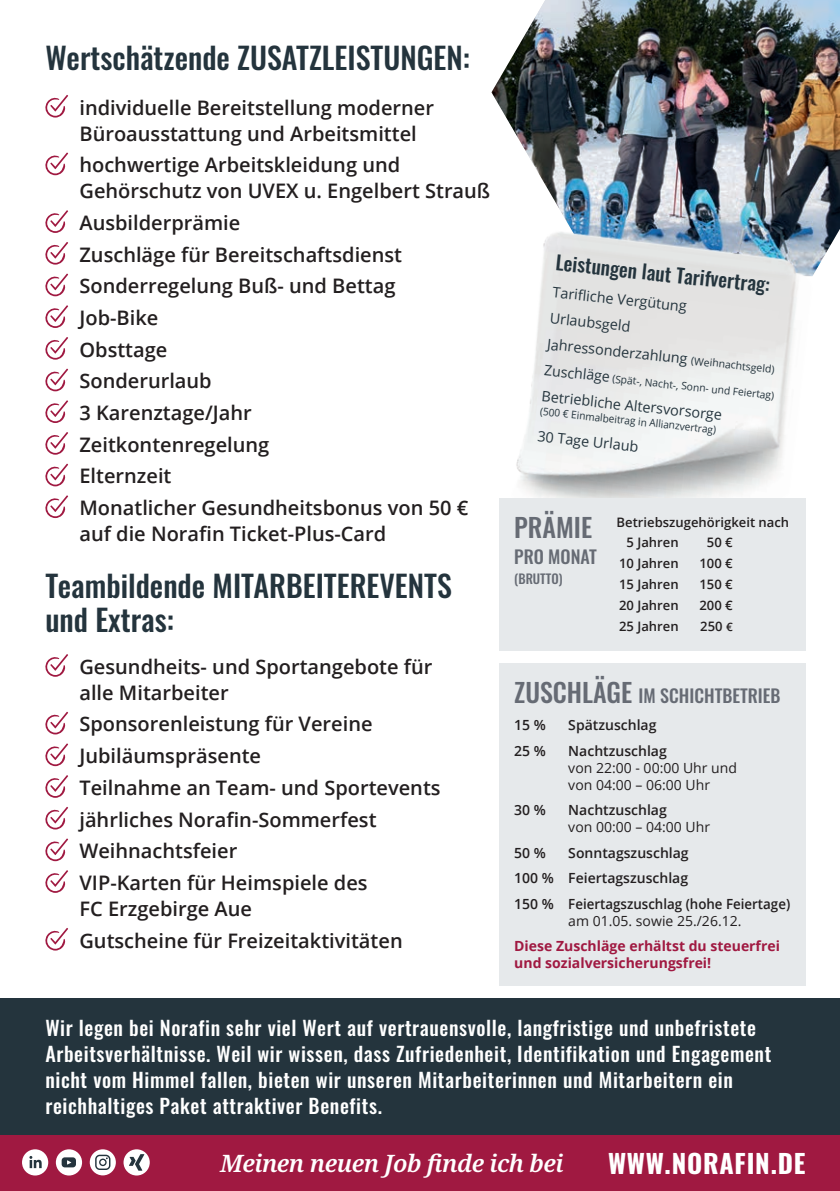
<style>
.page{position:relative;width:840px;height:1191px;background:#fff}
.page>*{position:absolute;margin:0;border:0;box-sizing:border-box;transform-origin:0 0}
.t1{font:500 30px "Oswald";color:#24343d}
.t2{font:700 26px "Oswald";letter-spacing:.03em;color:#fff}
.t3{font:500 26px "Oswald";color:#666b74}
.t4{font:italic 600 24px "Noto Serif";letter-spacing:-.02em;color:#fff}
.t5{font:600 20px/26px "Open Sans";color:#231f20}
.t6{font:500 20px/26px "Oswald";letter-spacing:.03em;color:#fff}
.t7{font:500 19.6px "Oswald";color:#24343d}
.t8{font:500 18px "Oswald";color:#666b74}
.t9{font:14.4px "Open Sans";color:#24343d}
.t10{font:600 14px "Open Sans";color:#231f20}
.t11{font:14px "Open Sans";color:#231f20}
.t12{font:700 14px/17px "Open Sans";color:#a01941}
.t13{font:600 13px "Open Sans";color:#231f20}
.t14{font:500 13px "Oswald";color:#666b74}
.t15{font:10.4px "Open Sans";color:#24343d}
.t16{font:10.4px "Open Sans";color:#24343d;scale:.96 1}
.s1{font-size:10.4px}
.s2{font-size:14.4px}
.s3{font-size:11.6px}
.s4{font-size:26px}
</style>
<div class="page">
<img style="left:491px;top:0;width:348px;height:239px">
<img style="left:491px;top:219px;width:343px;height:343px">
<div style="left:0;top:1134px;width:839px;height:57px;background:#a01941"></div>
<div style="left:0;top:998px;width:839px;height:136px;background:#24343d"></div>
<div style="left:499px;top:498px;width:306px;height:153px;background:#e6e9eb"></div>
<div style="left:499px;top:663px;width:306px;height:322px;background:#e6e9eb"></div>
<svg style="left:45px;top:95px;width:23px;height:23px"></svg>
<svg style="left:45px;top:152px;width:23px;height:23px"></svg>
<svg style="left:45px;top:210px;width:23px;height:23px"></svg>
<svg style="left:45px;top:242px;width:23px;height:23px"></svg>
<svg style="left:45px;top:273px;width:23px;height:23px"></svg>
<svg style="left:45px;top:305px;width:23px;height:23px"></svg>
<svg style="left:45px;top:337px;width:23px;height:23px"></svg>
<svg style="left:45px;top:368px;width:23px;height:23px"></svg>
<svg style="left:45px;top:400px;width:23px;height:23px"></svg>
<svg style="left:45px;top:432px;width:23px;height:23px"></svg>
<svg style="left:45px;top:463px;width:23px;height:23px"></svg>
<svg style="left:45px;top:495px;width:23px;height:23px"></svg>
<svg style="left:45px;top:654px;width:23px;height:23px"></svg>
<svg style="left:45px;top:711px;width:23px;height:23px"></svg>
<svg style="left:45px;top:743px;width:23px;height:23px"></svg>
<svg style="left:45px;top:775px;width:23px;height:23px"></svg>
<svg style="left:45px;top:806px;width:23px;height:23px"></svg>
<svg style="left:45px;top:838px;width:23px;height:23px"></svg>
<svg style="left:45px;top:870px;width:23px;height:23px"></svg>
<svg style="left:45px;top:928px;width:23px;height:22px"></svg>
<div style="left:56px;top:1149px;width:26px;height:26px;background:#fff;border-radius:50%"></div>
<svg style="left:62px;top:1157px;width:14px;height:10px"></svg>
<div style="left:22px;top:1149px;width:26px;height:26px;background:#fff;border-radius:50%"></div>
<svg style="left:29px;top:1156px;width:13px;height:12px"></svg>
<div style="left:123px;top:1149px;width:27px;height:26px;background:#fff;border-radius:50%"></div>
<svg style="left:129px;top:1154px;width:15px;height:16px"></svg>
<div style="left:90px;top:1149px;width:26px;height:26px;background:#fff;border-radius:50%"></div>
<svg style="left:95px;top:1154px;width:15px;height:16px"></svg>
<p class="t1" style="left:45px;top:42px;width:426px">Wertschätzende ZUSATZLEISTUNGEN:</p>
<p class="t5" style="left:79px;top:94px;width:356px">individuelle Bereitstellung moderner<br>Büroausstattung und Arbeitsmittel</p>
<p class="t5" style="left:79px;top:152px;width:322px">hochwertige Arbeitskleidung und</p>
<p class="t5" style="left:79px;top:178px;width:412px">Gehörschutz von UVEX u. Engelbert Strauß</p>
<p class="t5" style="left:79px;top:209px;width:162px">Ausbilderprämie</p>
<p class="t5" style="left:79px;top:241px;width:324px">Zuschläge für Bereitschaftsdienst</p>
<p class="t5" style="left:79px;top:273px;width:317px">Sonderregelung Buß- und Bettag</p>
<p class="t5" style="left:79px;top:304px;width:80px">Job-Bike</p>
<p class="t5" style="left:79px;top:336px;width:89px">Obsttage</p>
<p class="t5" style="left:79px;top:368px;width:134px">Sonderurlaub</p>
<p class="t5" style="left:79px;top:399px;width:174px">3 Karenztage/Jahr</p>
<p class="t5" style="left:79px;top:431px;width:191px">Zeitkontenregelung</p>
<p class="t5" style="left:79px;top:463px;width:93px">Elternzeit</p>
<p class="t5" style="left:79px;top:494px;width:390px">Monatlicher Gesundheitsbonus von 50 €</p>
<p class="t5" style="left:79px;top:520px;width:308px">auf die Norafin Ticket-Plus-Card</p>
<p class="t1" style="left:45px;top:570px;width:407px">Teambildende MITARBEITEREVENTS</p>
<p class="t1" style="left:45px;top:604px;width:130px">und Extras:</p>
<p class="t5" style="left:79px;top:653px;width:354px">Gesundheits- und Sportangebote für</p>
<p class="t5" style="left:79px;top:679px;width:151px">alle Mitarbeiter</p>
<p class="t5" style="left:79px;top:711px;width:294px">Sponsorenleistung für Vereine</p>
<p class="t5" style="left:79px;top:742px;width:183px">Jubiläumspräsente</p>
<p class="t5" style="left:79px;top:774px;width:362px">Teilnahme an Team- und Sportevents</p>
<p class="t5" style="left:79px;top:806px;width:298px">jährliches Norafin-Sommerfest</p>
<p class="t5" style="left:79px;top:837px;width:159px">Weihnachtsfeier</p>
<p class="t5" style="left:79px;top:869px;width:289px">VIP-Karten für Heimspiele des</p>
<p class="t5" style="left:79px;top:895px;width:174px">FC Erzgebirge Aue</p>
<p class="t5" style="left:79px;top:927px;width:324px">Gutscheine für Freizeitaktivitäten</p>
<p class="t7" style="left:556px;top:252px;width:217px;rotate:6deg">Leistungen laut Tarifvertrag:</p>
<p class="t9" style="left:553px;top:282px;width:136px;rotate:6deg">Tarifl iche Vergütung</p>
<p class="t9" style="left:550px;top:308px;width:82px;rotate:6deg">Urlaubsgeld</p>
<p class="t9" style="left:548px;top:334px;width:230px;rotate:6deg">Jahressonderzahlung <span class="s1">(Weihnachtsgeld)</span></p>
<p class="t15" style="left:545px;top:364px;width:232px;rotate:6deg"><span class="s2">Zuschläge</span> (Spät-, Nacht-, Sonn- und Feiertag)</p>
<p class="t9" style="left:542px;top:386px;width:183px;rotate:6deg">Betriebliche Altersvorsorge</p>
<p class="t16" style="left:540px;top:404px;width:185px;rotate:6deg">(500 € Einmalbeitrag in Allianzvertrag)</p>
<p class="t9" style="left:538px;top:426px;width:103px;rotate:6deg">30 Tage Urlaub</p>
<p class="t3" style="left:514px;top:514px;width:79px">PRÄMIE</p>
<p class="t8" style="left:514px;top:547px;width:84px">PRO MONAT</p>
<p class="t14" style="left:514px;top:572px;width:50px">(BRUTTO)</p>
<p class="t13" style="left:616px;top:513px;width:174px">Betriebszugehörigkeit nach</p>
<p class="t13" style="left:626px;top:534px;width:54px">5 Jahren</p>
<p class="t13" style="left:706px;top:534px;width:27px">50 €</p>
<p class="t13" style="left:618px;top:555px;width:61px">10 Jahren</p>
<p class="t13" style="left:699px;top:555px;width:35px">100 €</p>
<p class="t13" style="left:618px;top:575px;width:61px">15 Jahren</p>
<p class="t13" style="left:699px;top:575px;width:35px">150 €</p>
<p class="t13" style="left:618px;top:596px;width:61px">20 Jahren</p>
<p class="t13" style="left:699px;top:596px;width:35px">200 €</p>
<p class="t13" style="left:618px;top:617px;width:61px">25 Jahren</p>
<p class="t13" style="left:699px;top:617px;width:34px">250 <span class="s3">€</span></p>
<p class="t8" style="left:514px;top:686px;width:268px"><span class="s4">ZUSCHLÄGE</span> IM SCHICHTBETRIEB</p>
<p class="t10" style="left:514px;top:715px;width:33px">15 %</p>
<p class="t10" style="left:568px;top:715px;width:90px">Spätzuschlag</p>
<p class="t10" style="left:514px;top:741px;width:33px">25 %</p>
<p class="t10" style="left:568px;top:741px;width:100px">Nachtzuschlag</p>
<p class="t11" style="left:568px;top:758px;width:170px">von 22:00 - 00:00 Uhr und</p>
<p class="t11" style="left:568px;top:775px;width:143px">von 04:00 – 06:00 Uhr</p>
<p class="t10" style="left:514px;top:800px;width:33px">30 %</p>
<p class="t10" style="left:568px;top:800px;width:100px">Nachtzuschlag</p>
<p class="t11" style="left:568px;top:817px;width:143px">von 00:00 – 04:00 Uhr</p>
<p class="t10" style="left:514px;top:843px;width:33px">50 %</p>
<p class="t10" style="left:568px;top:843px;width:122px">Sonntagszuschlag</p>
<p class="t10" style="left:514px;top:868px;width:175px">100 % Feiertagszuschlag</p>
<p class="t10" style="left:514px;top:894px;width:277px">150 % Feiertagszuschlag (hohe Feiertage)</p>
<p class="t11" style="left:568px;top:911px;width:174px">am 01.05. sowie 25./26.12.</p>
<p class="t12" style="left:514px;top:937px;width:267px">Diese Zuschläge erhältst du steuerfrei und sozialversicherungsfrei!</p>
<p class="t6" style="left:45px;top:1016px;width:727px">Wir legen bei Norafin sehr viel Wert auf vertrauensvolle, langfristige und unbefristete<br>Arbeitsverhältnisse. Weil wir wissen, dass Zufriedenheit, Identifikation und Engagement nicht vom Himmel fallen, bieten wir unseren Mitarbeiterinnen und Mitarbeitern ein</p>
<p class="t6" style="left:45px;top:1094px;width:338px">reichhaltiges Paket attraktiver Benefits.</p>
<p class="t4" style="left:220px;top:1147px;width:344px">Meinen neuen Job finde ich bei</p>
<p class="t2" style="left:607px;top:1149px;width:199px">WWW.NORAFIN.DE</p>
</div>
